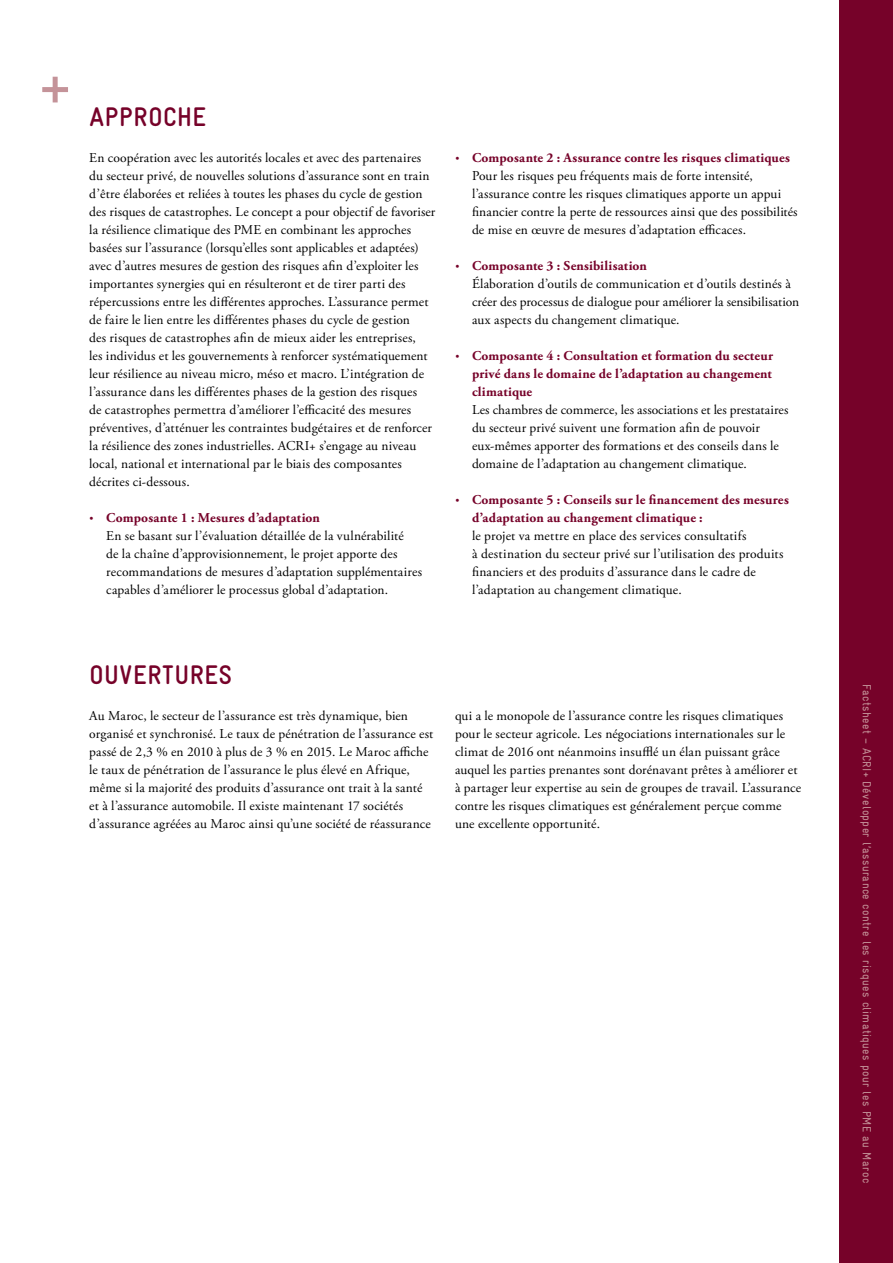
<style>
.page{position:relative;width:893px;height:1263px;background:#fff}
.page>*{position:absolute;margin:0;border:0;box-sizing:border-box;transform-origin:0 0}
.t1{font:700 condensed 27px "GIZ Gravur Pro";letter-spacing:.025em;color:#760229}
.t2{font:13.5px/18px "Adobe Garamond Pro";letter-spacing:.01em;color:#000}
.t3{font:700 13.5px/18px "Adobe Garamond Pro";letter-spacing:.015em;color:#760229;text-align:justify}
.t4{font:condensed 12px "GIZ Gravur Pro";letter-spacing:.03em;color:#c49399}
.s1{font-weight:700;font-size:18px;color:#760229}
.s2{font-weight:700;color:#760229}
.s3{font-size:18px}
</style>
<div class="page">
<div style="left:839px;top:0;width:54px;height:1263px;background:#760229"></div>
<div style="left:42px;top:87px;width:26px;height:5px;background:#c49399"></div>
<div style="left:53px;top:77px;width:5px;height:25px;background:#c49399"></div>
<h1 class="t1" style="left:89px;top:101px;width:118px">APPROCHE</h1>
<p class="t2" style="left:89px;top:149px;width:348px">En coopération avec les autorités locales et avec des partenaires du secteur privé, de nouvelles solutions d’assurance sont en train d’être élaborées et reliées à toutes les phases du cycle de gestion des risques de catastrophes. Le concept a pour objectif de favoriser la résilience climatique des PME en combinant les approches basées sur l’assurance (lorsqu’elles sont applicables et adaptées) avec d’autres mesures de gestion des risques afin d’exploiter les importantes synergies qui en résulteront et de tirer parti des répercussions entre les différentes approches. L’assurance permet de faire le lien entre les différentes phases du cycle de gestion<br>des risques de catastrophes afin de mieux aider les entreprises,<br>les individus et les gouvernements à renforcer systématiquement leur résilience au niveau micro, méso et macro. L’intégration de l’assurance dans les différentes phases de la gestion des risques<br>de catastrophes permettra d’améliorer l’efficacité des mesures préventives, d’atténuer les contraintes budgétaires et de renforcer la résilience des zones industrielles. ACRI+ s’engage au niveau local, national et international par le biais des composantes décrites ci-dessous.</p>
<p class="t2" style="left:106px;top:509px;width:317px;text-indent:-17px"><span class="s1">·</span> <span class="s2">Composante 1 : Mesures d’adaptation<br></span>En se basant sur l’évaluation détaillée de la vulnérabilité<br>de la chaîne d’approvisionnement, le projet apporte des recommandations de mesures d’adaptation supplémentaires capables d’améliorer le processus global d’adaptation.</p>
<p class="t2" style="left:472px;top:149px;width:327px;text-indent:-17px"><span class="s1">·</span> <span class="s2">Composante 2 : Assurance contre les risques climatiques </span>Pour les risques peu fréquents mais de forte intensité, l’assurance contre les risques climatiques apporte un appui financier contre la perte de ressources ainsi que des possibilités de mise en œuvre de mesures d’adaptation efficaces.</p>
<p class="t2" style="left:472px;top:257px;width:329px;text-indent:-17px"><span class="s1">·</span> <span class="s2">Composante 3 : Sensibilisation<br></span>Élaboration d’outils de communication et d’outils destinés à créer des processus de dialogue pour améliorer la sensibilisation aux aspects du changement climatique.</p>
<p class="t3" style="left:472px;top:347px;width:303px;text-indent:-17px"><span class="s3">·</span> Composante 4 : Consultation et formation du secteur privé dans le domaine de l’adaptation au changement climatique</p>
<p class="t2" style="left:472px;top:401px;width:318px">Les chambres de commerce, les associations et les prestataires du secteur privé suivent une formation afin de pouvoir eux-mêmes apporter des formations et des conseils dans le domaine de l’adaptation au changement climatique.</p>
<p class="t3" style="left:472px;top:491px;width:318px;text-indent:-17px"><span class="s3">·</span> Composante 5 : Conseils sur le financement des mesures d’adaptation au changement climatique :</p>
<p class="t2" style="left:472px;top:527px;width:313px">le projet va mettre en place des services consultatifs<br>à destination du secteur privé sur l’utilisation des produits financiers et des produits d’assurance dans le cadre de l’adaptation au changement climatique.</p>
<h1 class="t1" style="left:89px;top:659px;width:144px">OUVERTURES</h1>
<p class="t2" style="left:89px;top:707px;width:346px">Au Maroc, le secteur de l’assurance est très dynamique, bien organisé et synchronisé. Le taux de pénétration de l’assurance est passé de 2,3 % en 2010 à plus de 3 % en 2015. Le Maroc affiche le taux de pénétration de l’assurance le plus élevé en Afrique, même si la majorité des produits d’assurance ont trait à la santé et à l’assurance automobile. Il existe maintenant 17 sociétés d’assurance agréées au Maroc ainsi qu’une société de réassurance</p>
<p class="t2" style="left:455px;top:707px;width:348px">qui a le monopole de l’assurance contre les risques climatiques pour le secteur agricole. Les négociations internationales sur le climat de 2016 ont néanmoins insufflé un élan puissant grâce auquel les parties prenantes sont dorénavant prêtes à améliorer et à partager leur expertise au sein de groupes de travail. L’assurance contre les risques climatiques est généralement perçue comme une excellente opportunité.</p>
<p class="t4" style="left:874px;top:684px;width:501px;rotate:90deg">Factsheet – ACRI+ Développer l’assurance contre les risques climatiques pour les PME au Maroc</p>
</div>
